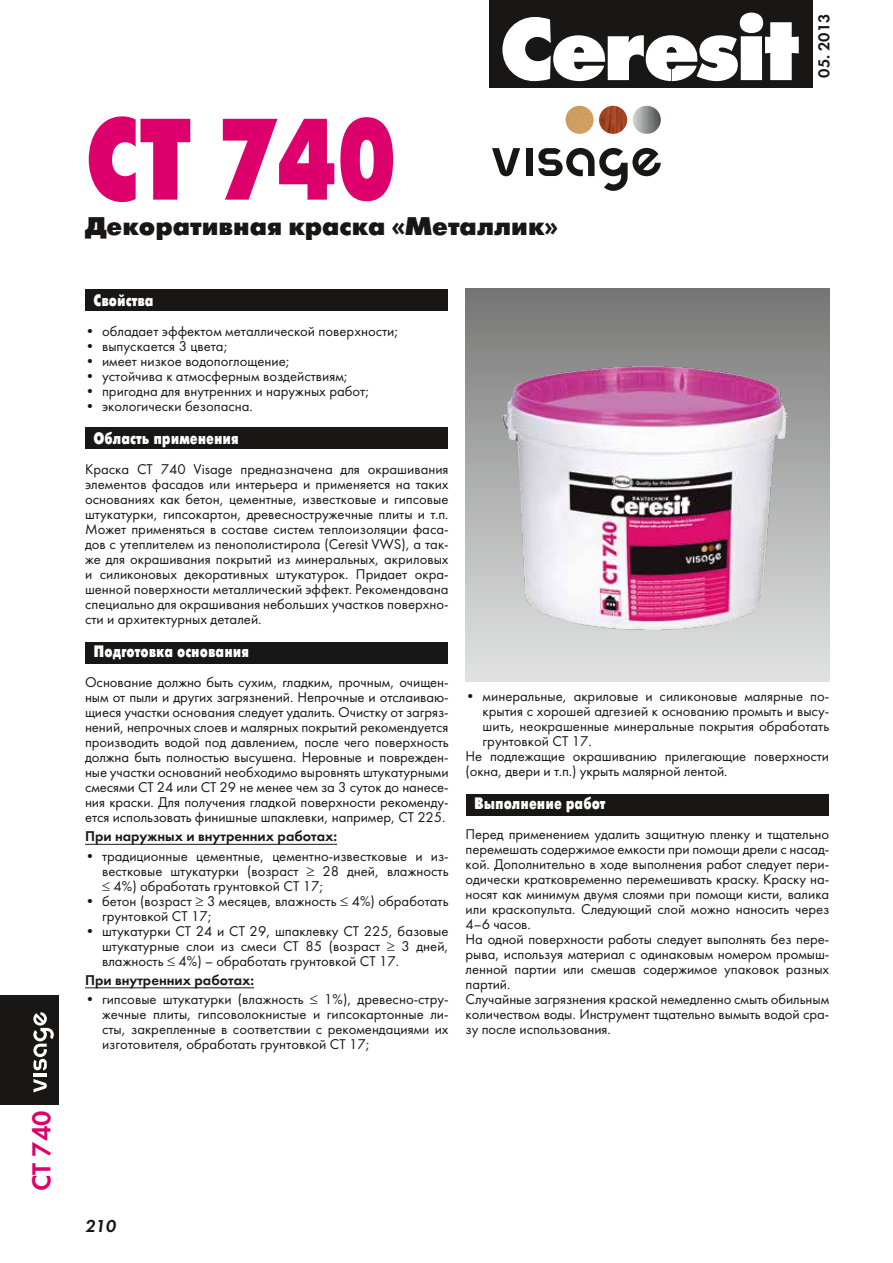
<style>
.page{position:relative;width:893px;height:1263px;background:#fff}
.page>*{position:absolute;margin:0;border:0;box-sizing:border-box;transform-origin:0 0}
.t1{font:700 115.5px "Futuris X Cond C";color:#dd006c}
.t2{font:27px "Futura Demi C";color:#dd006c}
.t3{font:25.5px "Futuris XC";color:#181716}
.t4{font:italic 18px "Futura Demi C";color:#181716}
.t5{font:700 16.5px "Futuris X Cond C";color:#fff}
.t6{font:16.5px "Futura Demi C";color:#181716}
.t7{font:14.7px/15px "Futura Book C";letter-spacing:-.005em;color:#181716;text-align:justify}
.t8{font:14.7px "Futura Demi C";color:#181716}
</style>
<div class="page">
<div style="left:489px;top:0;width:323px;height:88px;background:#181716"></div>
<svg style="left:502px;top:13px;width:297px;height:68px"></svg>
<div style="left:526px;top:148px;width:7px;height:28px;background:#181716"></div>
<svg style="left:492px;top:148px;width:28px;height:28px"></svg>
<svg style="left:538px;top:148px;width:123px;height:43px"></svg>
<img style="left:633px;top:106px;width:28px;height:28px;border-radius:14px">
<img style="left:599px;top:106px;width:28px;height:28px;border-radius:14px">
<img style="left:565px;top:106px;width:29px;height:28px;border-radius:14px">
<hr style="left:85px;top:844px;width:252px;height:1px;background:#181716">
<hr style="left:85px;top:987px;width:169px;height:1px;background:#181716">
<div style="left:85px;top:289px;width:363px;height:22px;background:#181716"></div>
<div style="left:85px;top:427px;width:363px;height:22px;background:#181716"></div>
<div style="left:85px;top:642px;width:363px;height:22px;background:#181716"></div>
<div style="left:466px;top:794px;width:362px;height:22px;background:#181716"></div>
<div style="left:466px;top:288px;width:363px;height:394px;background:#7e7e7d"></div>
<img style="left:466px;top:351px;width:363px;height:331px">
<div style="left:0;top:995px;width:58px;height:110px;background:#181716"></div>
<hr style="left:33px;top:1073px;width:14px;height:3px;background:#fff">
<svg style="left:33px;top:1079px;width:14px;height:13px"></svg>
<svg style="left:33px;top:1012px;width:21px;height:58px"></svg>
<h2 class="t2" style="left:26px;top:1191px;width:82px;rotate:-90deg">CT 740</h2>
<h1 class="t1" style="left:85px;top:97px;width:313px">CT 740</h1>
<h3 class="t3" style="left:85px;top:212px;width:475px">Декоративная краска «Металлик»</h3>
<p class="t6" style="left:814px;top:78px;width:66px;rotate:-90deg">05. 2013</p>
<p class="t5" style="left:94px;top:292px;width:62px">Свойства</p>
<p class="t7" style="left:85px;top:324px;width:315px">• обладает эффектом металлической поверхности;</p>
<p class="t7" style="left:85px;top:339px;width:144px">• выпускается 3 цвета;</p>
<p class="t7" style="left:85px;top:354px;width:206px">• имеет низкое водопоглощение;</p>
<p class="t7" style="left:85px;top:369px;width:264px">• устойчива к атмосферным воздействиям;</p>
<p class="t7" style="left:85px;top:384px;width:286px">• пригодна для внутренних и наружных работ;</p>
<p class="t7" style="left:85px;top:399px;width:169px">• экологически безопасна.</p>
<p class="t5" style="left:94px;top:429px;width:147px">Область применения</p>
<p class="t7" style="left:85px;top:462px;width:365px">Краска CT 740 Visage предназначена для окрашивания элементов фасадов или интерьера и применяется на таких основаниях как бетон, цементные, известковые и гипсовые штукатурки, гипсокартон, древесностружечные плиты и т.п.<br>Может применяться в составе систем теплоизоляции фаса&shy;дов с утеплителем из пенополистирола (Ceresit VWS), а так&shy;же для окрашивания покрытий из минеральных, акриловых и силиконовых декоративных штукатурок. Придает окра&shy;шенной поверхности металлический эффект. Рекомендована специально для окрашивания небольших участков поверхно&shy;сти и архитектурных деталей.</p>
<p class="t5" style="left:94px;top:642px;width:157px">Подготовка основания</p>
<p class="t7" style="left:85px;top:675px;width:365px">Основание должно быть сухим, гладким, прочным, очищен&shy;ным от пыли и других загрязнений. Непрочные и отслаиваю&shy;щиеся участки основания следует удалить. Очистку от загряз&shy;нений, непрочных слоев и малярных покрытий рекомендуется производить водой под давлением, после чего поверхность должна быть полностью высушена. Неровные и поврежден&shy;ные участки оснований необходимо выровнять штукатурными смесями CT 24 или CT 29 не менее чем за 3 суток до нанесе&shy;ния краски. Для получения гладкой поверхности рекоменду&shy;ется использовать финишные шпаклевки, например, CT 225.</p>
<p class="t8" style="left:85px;top:828px;width:254px">При наружных и внутренних работах:</p>
<p class="t7" style="left:102px;top:848px;width:348px;text-indent:-17px">• традиционные цементные, цементно-известковые и из&shy;вестковые штукатурки (возраст ≥ 28 дней, влажность ≤ 4%) обработать грунтовкой CT 17;</p>
<p class="t7" style="left:102px;top:893px;width:348px;text-indent:-17px">• бетон (возраст ≥ 3 месяцев, влажность ≤ 4%) обработать грунтовкой CT 17;</p>
<p class="t7" style="left:102px;top:923px;width:348px;text-indent:-17px">• штукатурки CT 24 и CT 29, шпаклевку CT 225, базовые штукатурные слои из смеси CT 85 (возраст ≥ 3 дней, влажность ≤ 4%) – обработать грунтовкой CT 17.</p>
<p class="t8" style="left:85px;top:971px;width:171px">При внутренних работах:</p>
<p class="t7" style="left:102px;top:992px;width:348px;text-indent:-17px">• гипсовые штукатурки (влажность ≤ 1%), древесно-стру&shy;жечные плиты, гипсоволокнистые и гипсокартонные ли&shy;сты, закрепленные в соответствии с рекомендациями их изготовителя, обработать грунтовкой CT 17;</p>
<p class="t7" style="left:466px;top:689px;width:365px">• минеральные, акриловые и силиконовые малярные по-</p>
<p class="t7" style="left:483px;top:704px;width:348px">крытия с хорошей адгезией к основанию промыть и высу-</p>
<p class="t7" style="left:483px;top:719px;width:348px">шить, неокрашенные минеральные покрытия обработать</p>
<p class="t7" style="left:483px;top:734px;width:111px">грунтовкой CT 17.</p>
<p class="t7" style="left:466px;top:749px;width:365px">Не подлежащие окрашиванию прилегающие поверхности</p>
<p class="t7" style="left:466px;top:764px;width:263px">(окна, двери и т.п.) укрыть малярной лентой.</p>
<p class="t5" style="left:474px;top:794px;width:133px">Выполнение работ</p>
<p class="t7" style="left:466px;top:827px;width:365px;text-align:left">Перед применением удалить защитную пленку и тщательно перемешать содержимое емкости при помощи дрели с насад&shy;кой. Дополнительно в ходе выполнения работ следует пери&shy;одически кратковременно перемешивать краску. Краску на&shy;носят как минимум двумя слоями при помощи кисти, валика или краскопульта. Следующий слой можно наносить через 4–6 часов.<br>На одной поверхности работы следует выполнять без пере&shy;рыва, используя материал с одинаковым номером промыш&shy;ленной партии или смешав содержимое упаковок разных партий.<br>Случайные загрязнения краской немедленно смыть обильным количеством воды. Инструмент тщательно вымыть водой сра&shy;зу после использования.</p>
<p class="t4" style="left:85px;top:1215px;width:32px">210</p>
</div>
